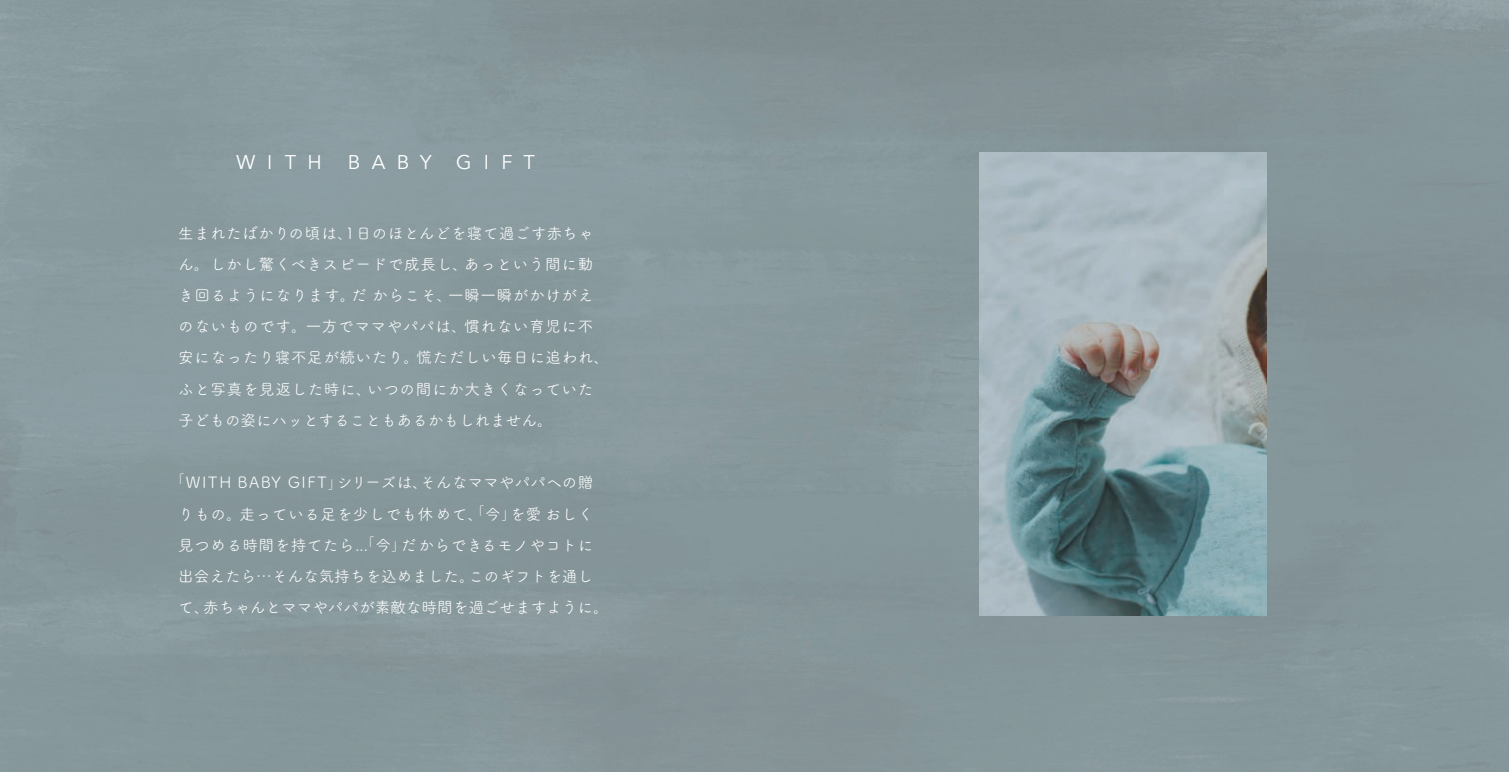
<style>
.page{position:relative;width:1509px;height:772px;background:#fff}
.page>*{position:absolute;margin:0;border:0;box-sizing:border-box;transform-origin:0 0}
.t1{font:19.8px "Avenir";letter-spacing:.58em;color:#fff}
.t2{font:15.6px/31.2px "Tsuku A Rd Gothic";letter-spacing:.035em;color:#fff}
.t3{font:15.6px/31.2px "Tsuku A Rd Gothic";letter-spacing:.01em;color:#fff}
.s1{font-size:12.8px}
</style>
<div class="page">
<div style="left:0;top:0;width:1436px;height:771px;background:#87979b"></div>
<img style="left:979px;top:152px;width:287px;height:462px">
<p class="t1" style="left:236px;top:150px;width:87px">WITH</p>
<p class="t1" style="left:348px;top:150px;width:189px">BABY GIFT</p>
<p class="t2" style="left:178px;top:216px;width:432px">生まれたばかりの頃は、1日のほとんどを寝て過ごす赤ちゃん。しかし驚くべきスピードで成長し、あっという間に動き回るようになります。だからこそ、一瞬一瞬がかけがえのないものです。一方でママやパパは、慣れない育児に不安になったり寝不足が続いたり。慌ただしい毎日に追われ、ふと写真を見返した時に、いつの間にか大きくなっていた子どもの姿にハッとすることもあるかもしれません。</p>
<p class="t3" style="left:178px;top:465px;width:432px;text-indent:-6px"><sup>「</sup>WITH BABY GIFT<span class="s1">」</span>シリーズは、そんなママやパパへの贈りもの。走っている足を少しでも休めて、<sup>「</sup>今<span class="s1">」</span>を愛おしく見つめる時間を持てたら...<sup>「</sup>今<span class="s1">」</span>だからできるモノやコトに出会えたら…そんな気持ちを込めました。このギフトを通して、赤ちゃんとママやパパが素敵な時間を過ごせますように。</p>
</div>
